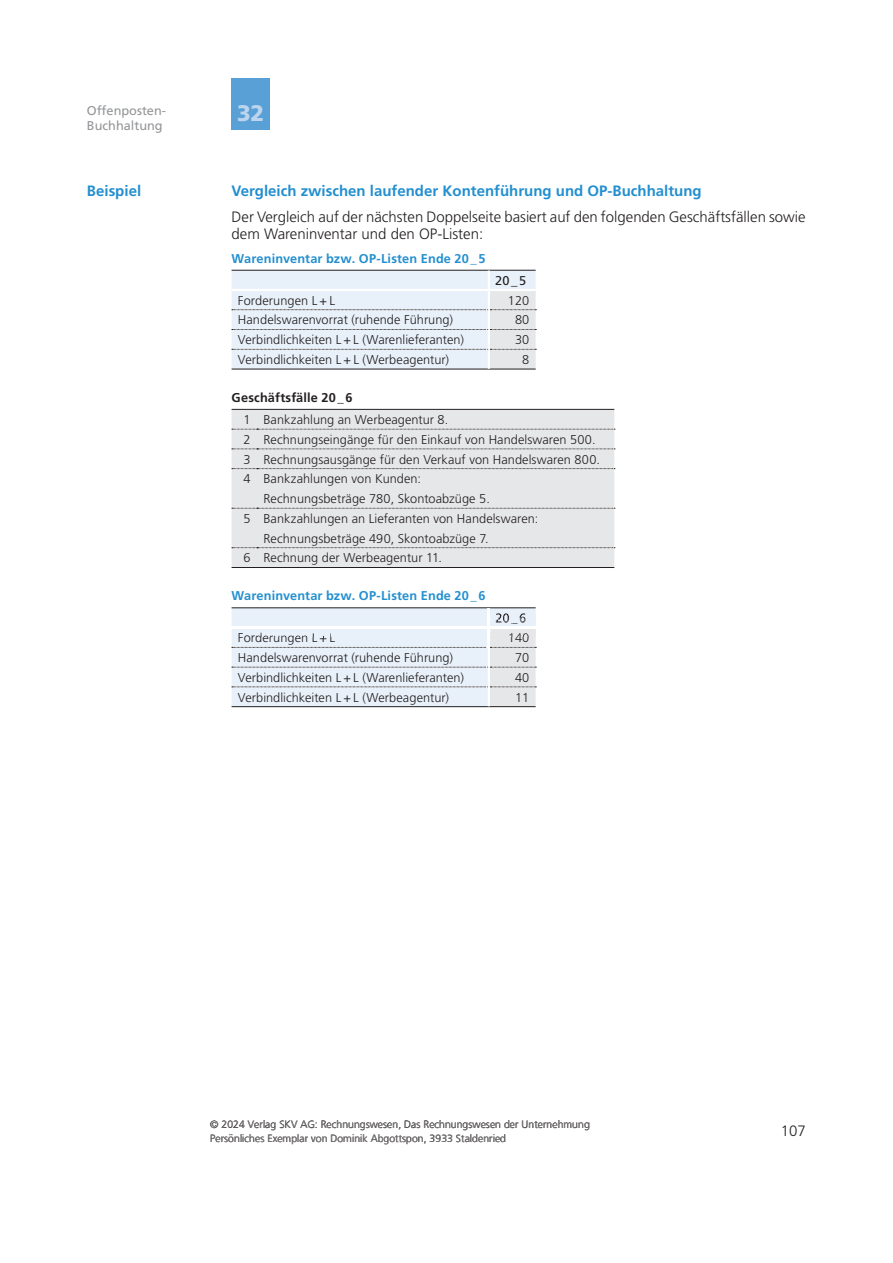
<style>
.page{position:relative;width:893px;height:1263px;background:#fff}
.page>*{position:absolute;margin:0;border:0;box-sizing:border-box;transform-origin:0 0}
.t1{font:900 22.5px "Frutiger LT Std";color:#bdd4ed}
.t2{font:300 15px/17px "Frutiger LT Std";color:#231f20}
.t3{font:700 15px "Frutiger LT Std";color:#238fcf}
.t4{font:300 12.75px/19.8px "Frutiger LT Std";color:#231f20}
.t5{font:700 12.75px "Frutiger LT Std";letter-spacing:.015em;color:#238fcf}
.t6{font:12.75px/14.2px "Frutiger LT Std";color:#939598}
.t7{font:700 12.75px "Frutiger LT Std";letter-spacing:.01em;color:#231f20}
.t8{font:12.75px "Frutiger LT Std";color:#231f20}
.t9{font:300 12.75px "Frutiger LT Std";color:#1b1b1e}
.t10{font:300 12.75px "Frutiger LT Std";color:#201d1e}
.t11{font:300 10.5px/13.5px "Frutiger LT Com";color:#231f20}
</style>
<div class="page">
<div style="left:232px;top:79px;width:38px;height:51px;background:#59a0d7"></div>
<hr style="left:232px;top:369px;width:304px;height:1px;background:#231f20">
<svg style="left:232px;top:270px;width:304px;height:99px"></svg>
<hr style="left:488px;top:349px;width:2px;height:20px;background:#fff">
<div style="left:232px;top:410px;width:382px;height:157px;background:#e6e7e9"></div>
<hr style="left:232px;top:409px;width:382px;height:1px;background:#231f20">
<hr style="left:232px;top:567px;width:382px;height:1px;background:#231f20">
<svg style="left:232px;top:429px;width:383px;height:1px"></svg>
<svg style="left:232px;top:449px;width:383px;height:1px"></svg>
<svg style="left:232px;top:468px;width:383px;height:1px"></svg>
<svg style="left:232px;top:508px;width:383px;height:1px"></svg>
<svg style="left:232px;top:547px;width:383px;height:1px"></svg>
<svg style="left:232px;top:608px;width:304px;height:99px"></svg>
<svg style="left:509px;top:633px;width:20px;height:4px"></svg>
<p class="t6" style="left:87px;top:104px;width:81px">Offenposten-<br>Buchhaltung</p>
<h1 class="t1" style="left:237px;top:104px;width:29px">32</h1>
<p class="t3" style="left:87px;top:184px;width:56px">Beispiel</p>
<p class="t3" style="left:232px;top:185px;width:472px">Vergleich zwischen laufender Kontenführung und OP-Buchhaltung</p>
<p class="t2" style="left:232px;top:209px;width:575px">Der Vergleich auf der nächsten Doppelseite basiert auf den folgenden Geschäftsfällen sowie dem Wareninventar und den OP-Listen:</p>
<p class="t5" style="left:232px;top:253px;width:256px">Wareninventar bzw. OP-Listen Ende 20_5</p>
<p class="t8" style="left:495px;top:275px;width:32px">20_5</p>
<p class="t4" style="left:238px;top:291px;width:99px">Forderungen L + L</p>
<p class="t4" style="left:508px;top:291px;width:23px">120</p>
<p class="t4" style="left:238px;top:311px;width:217px">Handelswarenvorrat (ruhende Führung)</p>
<p class="t4" style="left:515px;top:311px;width:16px">80</p>
<p class="t4" style="left:238px;top:330px;width:228px">Verbindlichkeiten L + L (Warenlieferanten)</p>
<p class="t4" style="left:515px;top:330px;width:16px">30</p>
<p class="t4" style="left:238px;top:350px;width:213px">Verbindlichkeiten L + L (Werbeagentur)</p>
<p class="t4" style="left:522px;top:350px;width:9px">8</p>
<p class="t7" style="left:232px;top:392px;width:122px">Geschäftsfälle 20_6</p>
<p class="t4" style="left:244px;top:410px;width:206px">1 Bankzahlung an Werbeagentur 8.</p>
<p class="t4" style="left:244px;top:430px;width:353px">2 Rechnungseingänge für den Einkauf von Handelswaren 500.</p>
<p class="t4" style="left:244px;top:450px;width:358px">3 Rechnungsausgänge für den Verkauf von Handelswaren 800.</p>
<p class="t4" style="left:244px;top:470px;width:179px">4 Bankzahlungen von Kunden:</p>
<p class="t4" style="left:263px;top:489px;width:228px">Rechnungsbeträge 780, Skontoabzüge 5.</p>
<p class="t4" style="left:244px;top:509px;width:296px">5 Bankzahlungen an Lieferanten von Handelswaren:</p>
<p class="t4" style="left:263px;top:529px;width:227px">Rechnungsbeträge 490, Skontoabzüge 7.</p>
<p class="t4" style="left:244px;top:549px;width:200px">6 Rechnung der Werbeagentur 11.</p>
<p class="t5" style="left:232px;top:590px;width:256px">Wareninventar bzw. OP-Listen Ende 20_6</p>
<p class="t4" style="left:238px;top:629px;width:217px">For erungen +<br>Handelswarenvorrat (ruhende Führung)</p>
<p class="t9" style="left:255px;top:632px;width:9px">d</p>
<p class="t9" style="left:312px;top:632px;width:25px">L L</p>
<p class="t10" style="left:508px;top:632px;width:23px">140</p>
<p class="t4" style="left:515px;top:648px;width:16px">70</p>
<p class="t4" style="left:238px;top:668px;width:228px">Verbindlichkeiten L + L (Warenlieferanten)</p>
<p class="t4" style="left:515px;top:668px;width:16px">40</p>
<p class="t4" style="left:238px;top:688px;width:213px">Verbindlichkeiten L + L (Werbeagentur)</p>
<p class="t4" style="left:515px;top:688px;width:16px">11</p>
<p class="t11" style="left:210px;top:1119px;width:381px">© 2024 Verlag SKV AG: Rechnungswesen, Das Rechnungswesen der Unternehmung<br>Persönliches Exemplar von Dominik Abgottspon, 3933 Staldenried</p>
<p class="t2" style="left:781px;top:1123px;width:27px">107</p>
</div>
